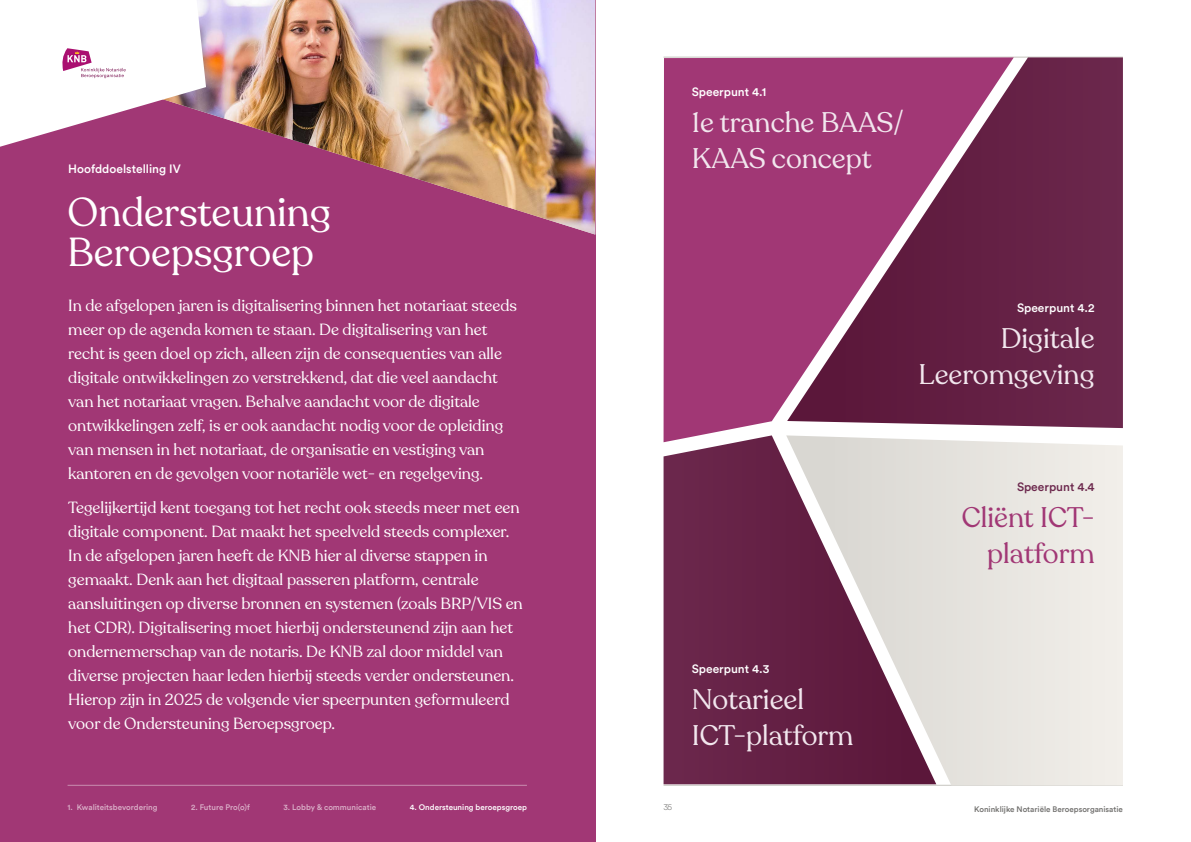
<style>
.page{position:relative;width:1191px;height:842px;background:#fff}
.page>*{position:absolute;margin:0;border:0;box-sizing:border-box;transform-origin:0 0}
.t1{font:40px/40px "Recoleta";color:#fff}
.t2{font:28px/36px "Recoleta";color:#f2e7ee}
.t3{font:28px/36px "Recoleta";color:#a13775;text-align:right}
.t4{font:16px/24px "Recoleta";color:#fff}
.t5{font:500 12px "Circular Std";color:#fff}
.t6{font:500 12px "Circular Std";color:#6c284d}
.t7{font:500 8px "Circular Std";color:#daafc8}
.t8{font:500 8px "Circular Std";color:#71706e}
.t9{font:500 8px "Circular Std";color:#fff}
.t10{font:300 8px "Circular Spotify Text";color:#71706e}
</style>
<div class="page">
<hr style="left:663px;top:785px;width:460px;height:1px;background:#a8a59d">
<hr style="left:595px;top:0;width:1px;height:842px;background:#a8a59d">
<div style="left:0;top:0;width:595px;height:842px;background:#a13775"></div>
<hr style="left:68px;top:785px;width:459px;height:1px;background:#f2e7ee">
<img style="left:206px;top:0;width:389px;height:234px">
<svg style="left:0;top:0;width:206px;height:147px"></svg>
<div style="left:1013px;top:57px;width:110px;height:371px;background:#682449"></div>
<div style="left:663px;top:442px;width:123px;height:342px;background:#682448"></div>
<svg style="left:663px;top:57px;width:350px;height:385px;background:#943d6f"></svg>
<svg style="left:786px;top:435px;width:337px;height:350px;background:#ccbdc0"></svg>
<p class="t5" style="left:68px;top:162px;width:114px">Hoofddoelstelling IV</p>
<h1 class="t1" style="left:68px;top:193px;width:265px">Ondersteuning<br>Beroepsgroep</h1>
<p class="t4" style="left:68px;top:293px;width:450px">In de afgelopen jaren is digitalisering binnen het notariaat steeds meer op de agenda komen te staan. De digitalisering van het recht is geen doel op zich, alleen zijn de consequenties van alle digitale ontwikkelingen zo verstrekkend, dat die veel aandacht van het notariaat vragen. Behalve aandacht voor de digitale ontwikkelingen zelf, is er ook aandacht nodig voor de opleiding van mensen in het notariaat, de organisatie en vestiging van kantoren en de gevolgen voor notariële wet- en regelgeving.</p>
<p class="t4" style="left:68px;top:495px;width:456px">Tegelijkertijd kent toegang tot het recht ook steeds meer met een digitale component. Dat maakt het speelveld steeds complexer.<br>In de afgelopen jaren heeft de KNB hier al diverse stappen in gemaakt. Denk aan het digitaal passeren platform, centrale aansluitingen op diverse bronnen en systemen (zoals BRP/VIS en het CDR). Digitalisering moet hierbij ondersteunend zijn aan het ondernemerschap van de notaris. De KNB zal door middel van diverse projecten haar leden hierbij steeds verder ondersteunen.<br>Hierop zijn in 2025 de volgende vier speerpunten geformuleerd voor de Ondersteuning Beroepsgroep.</p>
<p class="t5" style="left:692px;top:84px;width:76px">Speerpunt 4.1</p>
<h2 class="t2" style="left:692px;top:104px;width:213px">1e tranche BAAS/<br>KAAS concept</h2>
<p class="t5" style="left:692px;top:661px;width:79px">Speerpunt 4.3</p>
<h2 class="t2" style="left:692px;top:682px;width:163px">Notarieel<br>ICT-platform</h2>
<p class="t5" style="left:1017px;top:300px;width:79px">Speerpunt 4.2</p>
<h2 class="t2" style="left:918px;top:320px;width:177px;text-align:right">Digitale<br>Leeromgeving</h2>
<p class="t6" style="left:1017px;top:479px;width:79px">Speerpunt 4.4</p>
<h2 class="t3" style="left:961px;top:500px;width:134px">Cliënt ICT&shy;platform</h2>
<p class="t7" style="left:68px;top:802px;width:91px">1. Kwaliteitsbevordering</p>
<p class="t7" style="left:191px;top:802px;width:60px">2. Future Pro(o)f</p>
<p class="t7" style="left:283px;top:802px;width:94px">3. Lobby &amp; communicatie</p>
<p class="t9" style="left:410px;top:802px;width:119px">4. Ondersteuning beroepsgroep</p>
<p class="t10" style="left:663px;top:802px;width:10px">35</p>
<p class="t8" style="left:974px;top:804px;width:150px">Koninklijke Notariële Beroepsorganisatie</p>
</div>
